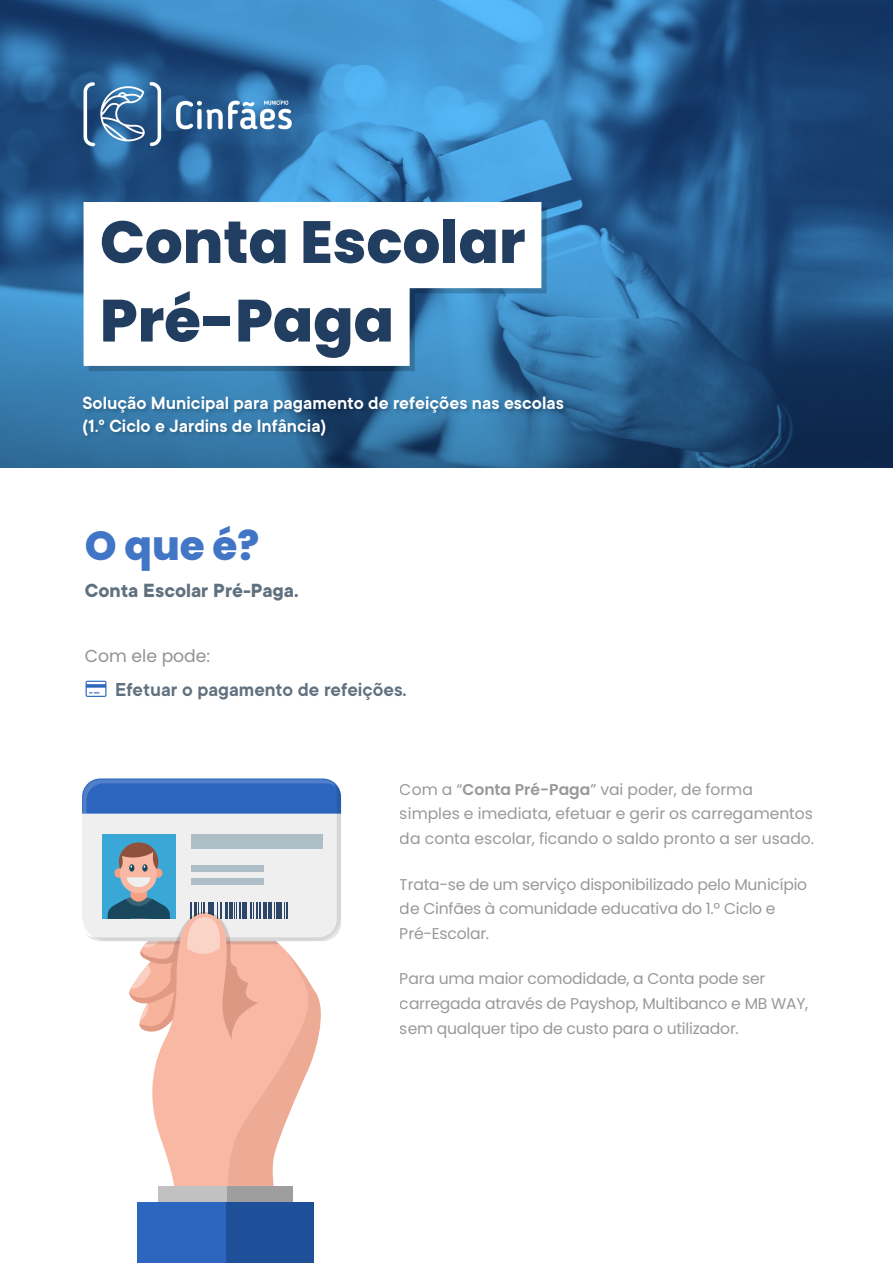
<style>
.page{position:relative;width:893px;height:1263px;background:#fff}
.page>*{position:absolute;margin:0;border:0;box-sizing:border-box;transform-origin:0 0}
.t1{font:800 59.4px/78.6px "Poppins";color:#213d60}
.t2{font:800 40.5px "Poppins";color:#2c66bf}
.t3{font:700 21px "TT Commons";color:#4d6070}
.t4{font:600 20.55px "TT Commons";color:#4d6070}
.t5{font:600 19.5px/22.5px "TT Commons";color:#fff}
.t6{font:17.25px "Poppins";color:#868686}
.t7{font:15.6px/24.6px "Poppins";letter-spacing:-.015em;color:#868686}
.s1{font-weight:600}
</style>
<div class="page">
<img style="left:0;top:0;width:893px;height:151px">
<svg style="left:0;top:151px;width:893px;height:317px;background:#296192"></svg>
<svg style="left:89px;top:207px;width:458px;height:164px;background:#316d99"></svg>
<svg style="left:84px;top:202px;width:457px;height:164px"></svg>
<img style="left:79px;top:390px;width:498px;height:63px">
<div style="left:137px;top:1202px;width:176px;height:61px;background:#1d5099"></div>
<div style="left:137px;top:1202px;width:89px;height:61px;background:#2c66bf"></div>
<svg style="left:82px;top:778px;width:259px;height:442px"></svg>
<svg style="left:86px;top:681px;width:20px;height:16px"></svg>
<img style="left:58px;top:51px;width:260px;height:124px">
<h1 class="t1" style="left:100px;top:203px;width:427px">Conta Escolar<br>Pré-Paga</h1>
<p class="t5" style="left:82px;top:392px;width:483px">Solução Municipal para pagamento de refeições nas escolas (1.º Ciclo e Jardins de Infância)</p>
<h2 class="t2" style="left:85px;top:523px;width:176px">O que é?</h2>
<h3 class="t3" style="left:85px;top:579px;width:215px">Conta Escolar Pré-Paga.</h3>
<p class="t6" style="left:85px;top:646px;width:127px">Com ele pode:</p>
<h3 class="t4" style="left:115px;top:678px;width:293px">Efetuar o pagamento de refeições.</h3>
<p class="t7" style="left:400px;top:777px;width:416px">Com a “<span class="s1">Conta Pré-Paga</span>” vai poder, de forma simples e imediata, efetuar e gerir os carregamentos da conta escolar, ficando o saldo pronto a ser usado.</p>
<p class="t7" style="left:400px;top:872px;width:409px">Trata-se de um serviço disponibilizado pelo Município de Cinfães à comunidade educativa do 1.º Ciclo e<br>Pré-Escolar.</p>
<p class="t7" style="left:400px;top:967px;width:410px">Para uma maior comodidade, a Conta pode ser carregada através de Payshop, Multibanco e MB WAY, sem qualquer tipo de custo para o utilizador.</p>
</div>
